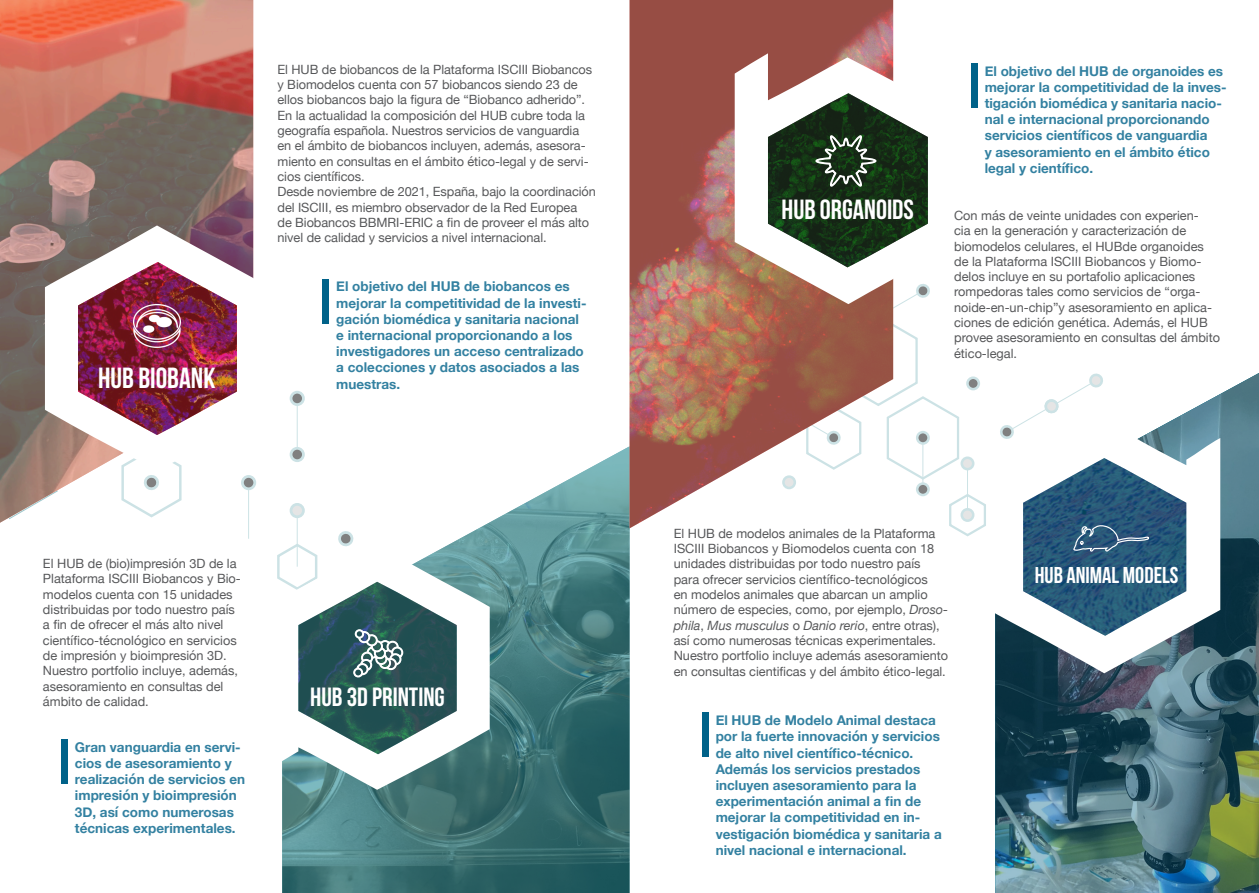
<style>
.page{position:relative;width:1259px;height:893px;background:#fff}
.page>*{position:absolute;margin:0;border:0;box-sizing:border-box;transform-origin:0 0}
.t1{font:700 29.1px "Bebas Neue";color:#fff}
.t2{font:700 27.75px "Bebas Neue";color:#fff}
.t3{font:700 26.4px "Bebas Neue";color:#fff}
.t4{font:700 22.8px "Bebas Neue";color:#fff}
.t5{font:700 13.5px/16.2px "Helvetica Neue";color:#3381a1}
.t6{font:12.75px/15.3px "Helvetica Neue";color:#57585a}
.s1{font-style:italic}
</style>
<div class="page">
<svg style="left:949px;top:494px;width:37px;height:43px"></svg>
<div style="left:967px;top:378px;width:12px;height:11px;background:#808080;border-radius:50%"></div>
<div style="left:966px;top:376px;width:14px;height:14px;border:3px solid #99c6cb;border-radius:50%"></div>
<hr style="left:922px;top:438px;width:1px;height:51px;background:#99c6cb">
<div style="left:917px;top:484px;width:11px;height:11px;background:#808080;border-radius:50%"></div>
<div style="left:916px;top:482px;width:14px;height:14px;border:3px solid #99c6cb;border-radius:50%"></div>
<svg style="left:893px;top:304px;width:66px;height:177px"></svg>
<hr style="left:967px;top:463px;width:1px;height:52px;background:#99c6cb">
<div style="left:962px;top:458px;width:11px;height:11px;background:#e5e5e5;border-radius:50%"></div>
<div style="left:960px;top:456px;width:14px;height:14px;border:3px solid #99c6cb;border-radius:50%"></div>
<div style="left:962px;top:509px;width:11px;height:12px;background:#e5e5e5;border-radius:50%"></div>
<div style="left:960px;top:508px;width:14px;height:14px;border:3px solid #99c6cb;border-radius:50%"></div>
<hr style="left:297px;top:398px;width:1px;height:56px;background:#99c6cb">
<div style="left:291px;top:392px;width:12px;height:13px;background:#808080;border-radius:50%"></div>
<div style="left:290px;top:391px;width:15px;height:15px;border:3px solid #99c6cb;border-radius:50%"></div>
<hr style="left:248px;top:483px;width:1px;height:56px;background:#99c6cb">
<img style="left:995px;top:373px;width:264px;height:520px">
<img style="left:282px;top:446px;width:347px;height:447px">
<img style="left:0;top:0;width:253px;height:523px">
<svg style="left:282px;top:545px;width:208px;height:245px"></svg>
<svg style="left:277px;top:529px;width:180px;height:225px"></svg>
<svg style="left:45px;top:225px;width:209px;height:248px"></svg>
<svg style="left:78px;top:262px;width:178px;height:257px"></svg>
<img style="left:78px;top:262px;width:159px;height:173px">
<div style="left:136px;top:306px;width:60px;height:57px;background:#231f20;opacity:.62"></div>
<img style="left:134px;top:304px;width:47px;height:44px">
<div style="left:322px;top:279px;width:7px;height:44px;background:#006289"></div>
<div style="left:61px;top:739px;width:6px;height:45px;background:#006289"></div>
<div style="left:971px;top:63px;width:6px;height:44px;background:#006289"></div>
<div style="left:702px;top:713px;width:6px;height:44px;background:#006289"></div>
<img style="left:629px;top:0;width:264px;height:528px">
<svg style="left:995px;top:421px;width:225px;height:252px"></svg>
<svg style="left:1005px;top:458px;width:181px;height:178px"></svg>
<svg style="left:734px;top:53px;width:196px;height:251px"></svg>
<svg style="left:768px;top:93px;width:160px;height:174px"></svg>
<h1 class="t1" style="left:98px;top:362px;width:119px">HUB BIOBANK</h1>
<p class="t6" style="left:277px;top:62px;width:320px">El HUB de biobancos de la Plataforma ISCIII Biobancos y Biomodelos cuenta con 57 biobancos siendo 23 de ellos biobancos bajo la figura de “Biobanco adherido”.<br>En la actualidad la composición del HUB cubre toda la geografía española. Nuestros servicios de vanguardia en el ámbito de biobancos incluyen, además, asesora&shy;miento en consultas en el ámbito ético-legal y de servi&shy;cios científicos.<br>Desde noviembre de 2021, España, bajo la coordinación del ISCIII, es miembro observador de la Red Europea<br>de Biobancos BBMRI-ERIC a fin de proveer el más alto nivel de calidad y servicios a nivel internacional.</p>
<p class="t5" style="left:336px;top:279px;width:252px">El objetivo del HUB de biobancos es mejorar la competitividad de la investi&shy;gación biomédica y sanitaria nacional e internacional proporcionando a los investigadores un acceso centralizado a colecciones y datos asociados a las muestras.</p>
<p class="t6" style="left:43px;top:557px;width:199px">El HUB de (bio)impresión 3D de la<br>Plataforma ISCIII Biobancos y Bio&shy;modelos cuenta con 15 unidades distribuidas por todo nuestro país a fin de ofrecer el más alto nivel científico-técnológico en servicios de impresión y bioimpresión 3D.<br>Nuestro portfolio incluye, además, asesoramiento en consultas del ámbito de calidad.</p>
<p class="t5" style="left:75px;top:739px;width:172px">Gran vanguardia en servi&shy;cios de asesoramiento y realización de servicios en impresión y bioimpresión<br>3D, así como numerosas técnicas experimentales.</p>
<h3 class="t3" style="left:310px;top:683px;width:136px">HUB 3D PRINTING</h3>
<h2 class="t2" style="left:781px;top:194px;width:134px">HUB ORGANOIDS</h2>
<p class="t5" style="left:984px;top:63px;width:243px">El objetivo del HUB de organoides es mejorar la competitividad de la inves&shy;tigación biomédica y sanitaria nacio&shy;nal e internacional proporcionando servicios científicos de vanguardia<br>y asesoramiento en el ámbito ético legal y científico.</p>
<p class="t6" style="left:954px;top:208px;width:267px">Con más de veinte unidades con experien-<br>cia en la generación y caracterización de biomodelos celulares, el HUBde organoides de la Plataforma ISCIII Biobancos y Biomo&shy;delos incluye en su portafolio aplicaciones rompedoras tales como servicios de “orga&shy;noide-en-un-chip”y asesoramiento en aplica&shy;ciones de edición genética. Además, el HUB provee asesoramiento en consultas del ámbito ético-legal.</p>
<p class="t6" style="left:674px;top:526px;width:276px">El HUB de modelos animales de la Plataforma ISCIII Biobancos y Biomodelos cuenta con 18 unidades distribuidas por todo nuestro país para ofrecer servicios científico-tecnológicos<br>en modelos animales que abarcan un amplio número de especies, como, por ejemplo, <span class="s1">Droso&shy;phila</span>, <span class="s1">Mus musculus</span> o <span class="s1">Danio rerio</span>, entre otras), así como numerosas técnicas experimentales.<br>Nuestro portfolio incluye además asesoramiento en consultas cientificas y del ámbito ético-legal.</p>
<p class="t5" style="left:715px;top:713px;width:228px">El HUB de Modelo Animal destaca por la fuerte innovación y servicios de alto nivel científico-técnico.<br>Además los servicios prestados incluyen asesoramiento para la experimentación animal a fin de mejorar la competitividad en in&shy;vestigación biomédica y sanitaria a nivel nacional e internacional.</p>
<h3 class="t4" style="left:1034px;top:563px;width:145px">HUB ANIMAL MODELS</h3>
</div>
